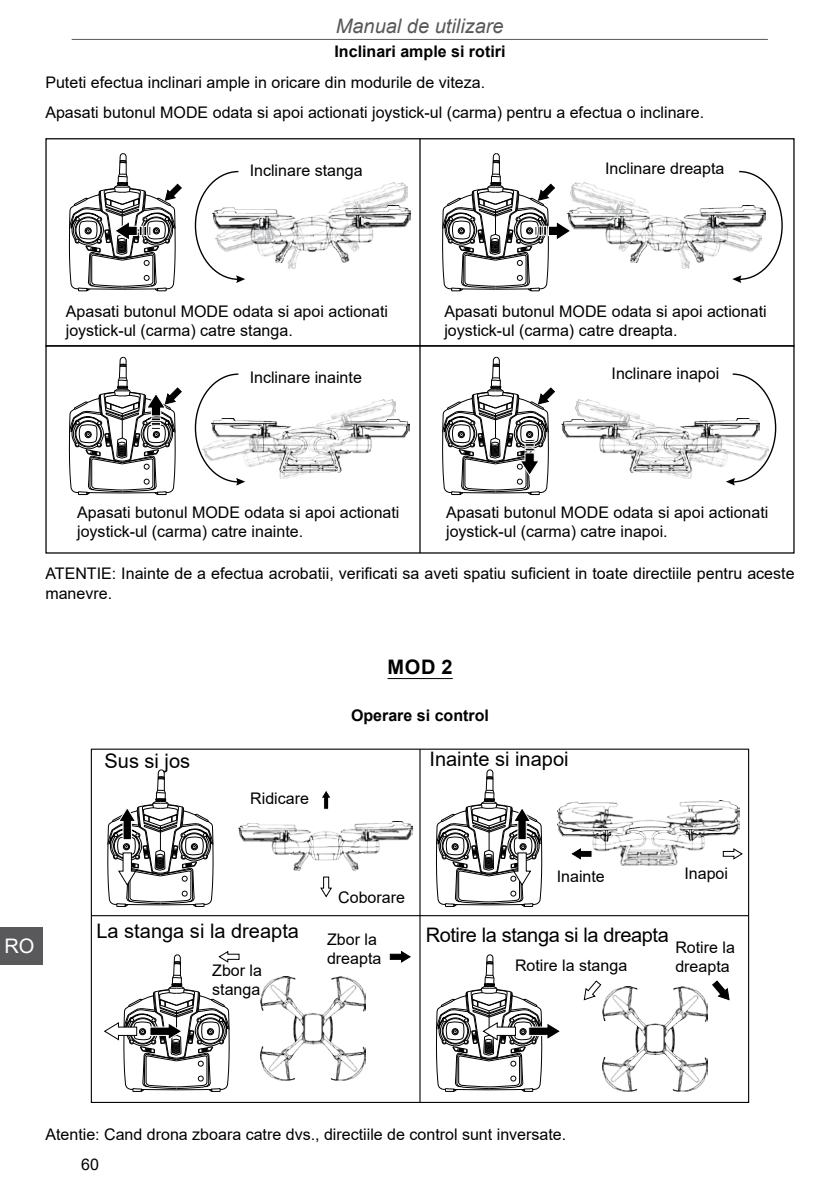
<style>
.page{position:relative;width:840px;height:1191px;background:#fff}
.page>*{position:absolute;margin:0;border:0;box-sizing:border-box;transform-origin:0 0}
.t1{font:20px "Arial";color:#000}
.t2{font:20px "Arial";letter-spacing:-.02em;color:#000}
.t3{font:italic 20px "Arial";color:#59595b}
.t4{font:700 20px "Arial";color:#000}
.t5{font:20px "Arial";color:#fff}
.t6{font:16px/19.2px "Arial";color:#000}
.t7{font:700 16px "Arial";color:#000}
</style>
<div class="page">
<hr style="left:72px;top:39px;width:695px;height:1px;background:#59595b">
<div style="left:0;top:926px;width:43px;height:38px;background:#59595b"></div>
<svg style="left:69px;top:153px;width:113px;height:139px"></svg>
<svg style="left:442px;top:153px;width:124px;height:139px"></svg>
<svg style="left:69px;top:357px;width:113px;height:139px"></svg>
<svg style="left:442px;top:357px;width:113px;height:139px"></svg>
<hr style="left:419px;top:139px;width:1px;height:207px;background:#000">
<div style="left:45px;top:345px;width:749px;height:208px;border:1px solid #000"></div>
<hr style="left:419px;top:346px;width:1px;height:207px;background:#000">
<svg style="left:194px;top:170px;width:51px;height:113px"></svg>
<img style="left:216px;top:183px;width:191px;height:85px">
<img style="left:213px;top:206px;width:197px;height:56px">
<svg style="left:732px;top:170px;width:51px;height:113px"></svg>
<img style="left:570px;top:183px;width:191px;height:85px">
<img style="left:566px;top:206px;width:198px;height:56px">
<svg style="left:194px;top:373px;width:51px;height:112px"></svg>
<img style="left:203px;top:399px;width:192px;height:80px">
<img style="left:211px;top:419px;width:198px;height:53px">
<svg style="left:726px;top:373px;width:50px;height:112px"></svg>
<img style="left:575px;top:399px;width:192px;height:80px">
<img style="left:561px;top:419px;width:198px;height:53px">
<img style="left:557px;top:800px;width:182px;height:65px">
<svg style="left:389px;top:950px;width:22px;height:13px"></svg>
<svg style="left:322px;top:791px;width:9px;height:19px"></svg>
<svg style="left:320px;top:876px;width:12px;height:22px"></svg>
<svg style="left:570px;top:847px;width:21px;height:13px"></svg>
<svg style="left:722px;top:847px;width:21px;height:13px"></svg>
<hr style="left:419px;top:749px;width:1px;height:353px;background:#000">
<hr style="left:91px;top:915px;width:657px;height:1px;background:#000">
<img style="left:238px;top:821px;width:174px;height:50px">
<svg style="left:107px;top:769px;width:106px;height:138px"></svg>
<svg style="left:104px;top:950px;width:136px;height:142px"></svg>
<svg style="left:436px;top:769px;width:106px;height:138px"></svg>
<svg style="left:436px;top:954px;width:124px;height:138px"></svg>
<img style="left:260px;top:976px;width:105px;height:105px">
<svg style="left:583px;top:980px;width:18px;height:21px"></svg>
<svg style="left:712px;top:980px;width:17px;height:20px"></svg>
<img style="left:602px;top:986px;width:104px;height:105px">
<hr style="left:387px;top:678px;width:65px;height:1px;background:#000">
<p class="t3" style="left:335px;top:13px;width:169px">Manual de utilizare</p>
<p class="t7" style="left:334px;top:40px;width:172px">Inclinari ample si rotiri</p>
<p class="t6" style="left:45px;top:67px;width:660px;line-height:30.6px">Puteti efectua inclinari ample in oricare din modurile de viteza.<br>Apasati butonul MODE odata si apoi actionati joystick-ul (carma) pentru a efectua o inclinare.</p>
<p class="t6" style="left:249px;top:160px;width:114px">Inclinare stanga</p>
<p class="t6" style="left:604px;top:159px;width:121px">Inclinare dreapta</p>
<p class="t6" style="left:66px;top:301px;width:323px">Apasati butonul MODE odata si apoi actionati joystick-ul (carma) catre stanga.</p>
<p class="t6" style="left:444px;top:301px;width:323px">Apasati butonul MODE odata si apoi actionati joystick-ul (carma) catre dreapta.</p>
<p class="t6" style="left:249px;top:368px;width:114px">Inclinare inainte</p>
<p class="t6" style="left:611px;top:363px;width:109px">Inclinare inapoi</p>
<p class="t6" style="left:77px;top:502px;width:323px">Apasati butonul MODE odata si apoi actionati joystick-ul (carma) catre inainte.</p>
<p class="t6" style="left:446px;top:502px;width:323px">Apasati butonul MODE odata si apoi actionati joystick-ul (carma) catre inapoi.</p>
<p class="t6" style="left:45px;top:564px;width:750px">ATENTIE: Inainte de a efectua acrobatii, verificati sa aveti spatiu suficient in toate directiile pentru aceste manevre.</p>
<p class="t1" style="left:104px;top:747px;width:87px">Sus si jos</p>
<p class="t6" style="left:250px;top:788px;width:60px">Ridicare</p>
<p class="t4" style="left:387px;top:652px;width:67px">MO D 2</p>
<p class="t7" style="left:351px;top:704px;width:139px">Operare si control</p>
<p class="t1" style="left:429px;top:745px;width:140px">Inainte si inapoi</p>
<p class="t5" style="left:4px;top:931px;width:32px">RO</p>
<p class="t6" style="left:338px;top:887px;width:68px">Coborare</p>
<p class="t6" style="left:556px;top:867px;width:50px">Inainte</p>
<p class="t6" style="left:684px;top:864px;width:45px">Inapoi</p>
<p class="t1" style="left:96px;top:917px;width:204px">La stanga si la dreapta</p>
<p class="t2" style="left:425px;top:921px;width:244px">Rotire la stanga si la dreapta</p>
<p class="t6" style="left:327px;top:930px;width:56px">Zbor la dreapta</p>
<p class="t6" style="left:675px;top:937px;width:61px">Rotire la dreapta</p>
<p class="t6" style="left:514px;top:955px;width:114px">Rotire la stanga</p>
<p class="t6" style="left:212px;top:960px;width:51px">Zbor la stanga</p>
<p class="t6" style="left:45px;top:1124px;width:522px">Atentie: Cand drona zboara catre dvs., directiile de control sunt inversate.</p>
<p class="t6" style="left:81px;top:1155px;width:19px">60</p>
</div>
